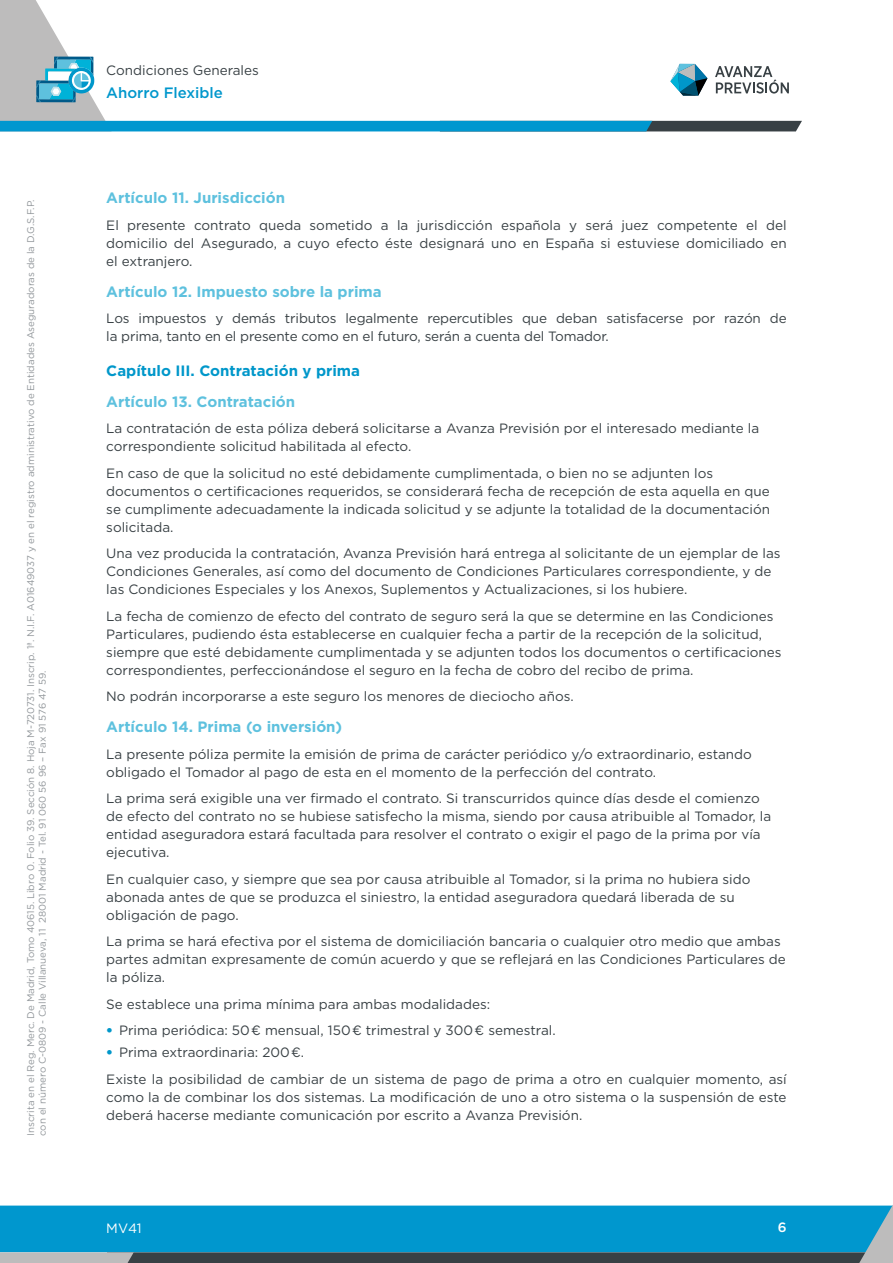
<style>
.page{position:relative;width:893px;height:1263px;background:#fff}
.page>*{position:absolute;margin:0;border:0;box-sizing:border-box;transform-origin:0 0}
.t1{font:700 15px "Gotham";color:#5ec1de}
.t2{font:700 15px "Gotham";color:#0097ca}
.t3{font:500 15px "Gotham";color:#0097cc}
.t4{font:13.5px/18px "Gotham";color:#384044}
.t5{font:13.5px "Gotham";color:#fff}
.t6{font:500 13.5px "Gotham";color:#fff}
.t7{font:9.75px/11.7px "Gotham";color:#92979b}
.s1{font-weight:900;color:#0097ca}
</style>
<div class="page">
<svg style="left:0;top:1205px;width:893px;height:58px;background:#148db9"></svg>
<svg style="left:0;top:0;width:802px;height:131px"></svg>
<p class="t7" style="left:25px;top:1136px;width:938px;rotate:-90deg">Inscrita en el Reg. Merc. De Madrid, Tomo 40615. Libro 0. Folio 39. Sección 8. Hoja M-720731. Inscrip. 1ª. N.I.F. A01649037 y en el registro administrativo de Entidades Aseguradoras de la D.G.S.F.P. con el número C-0809 - Calle Villanueva, 11 28001 Madrid - Tel. 91 060 56 96 – Fax 91 576 47 59.</p>
<p class="t4" style="left:106px;top:61px;width:154px">Condiciones Generales</p>
<p class="t3" style="left:106px;top:83px;width:118px">Ahorro Flexible</p>
<p class="t1" style="left:106px;top:188px;width:180px">Artículo 11. Jurisdicción</p>
<p class="t4" style="left:106px;top:216px;width:682px;text-align:justify">El presente contrato queda sometido a la jurisdicción española y será juez competente el del domicilio del Asegurado, a cuyo efecto éste designará uno en España si estuviese domiciliado en el extranjero.</p>
<p class="t1" style="left:106px;top:281px;width:277px">Artículo 12. Impuesto sobre la prima</p>
<p class="t4" style="left:106px;top:309px;width:682px">Los impuestos y demás tributos legalmente repercutibles que deban satisfacerse por razón de la prima, tanto en el presente como en el futuro, serán a cuenta del Tomador.</p>
<p class="t2" style="left:106px;top:361px;width:255px">Capítulo III. Contratación y prima</p>
<p class="t1" style="left:106px;top:392px;width:190px">Artículo 13. Contratación</p>
<p class="t4" style="left:106px;top:419px;width:654px">La contratación de esta póliza deberá solicitarse a Avanza Previsión por el interesado mediante la correspondiente solicitud habilitada al efecto.</p>
<p class="t4" style="left:106px;top:464px;width:665px">En caso de que la solicitud no esté debidamente cumplimentada, o bien no se adjunten los documentos o certificaciones requeridos, se considerará fecha de recepción de esta aquella en que se cumplimente adecuadamente la indicada solicitud y se adjunte la totalidad de la documentación solicitada.</p>
<p class="t4" style="left:106px;top:544px;width:676px">Una vez producida la contratación, Avanza Previsión hará entrega al solicitante de un ejemplar de las<br>Condiciones Generales, así como del documento de Condiciones Particulares correspondiente, y de las Condiciones Especiales y los Anexos, Suplementos y Actualizaciones, si los hubiere.</p>
<p class="t4" style="left:106px;top:607px;width:677px">La fecha de comienzo de efecto del contrato de seguro será la que se determine en las Condiciones Particulares, pudiendo ésta establecerse en cualquier fecha a partir de la recepción de la solicitud, siempre que esté debidamente cumplimentada y se adjunten todos los documentos o certificaciones correspondientes, perfeccionándose el seguro en la fecha de cobro del recibo de prima.</p>
<p class="t4" style="left:106px;top:687px;width:469px">No podrán incorporarse a este seguro los menores de dieciocho años.</p>
<p class="t1" style="left:106px;top:717px;width:237px">Artículo 14. Prima (o inversión)</p>
<p class="t4" style="left:106px;top:745px;width:647px">La presente póliza permite la emisión de prima de carácter periódico y/o extraordinario, estando obligado el Tomador al pago de esta en el momento de la perfección del contrato.</p>
<p class="t4" style="left:106px;top:789px;width:666px">La prima será exigible una ver firmado el contrato. Si transcurridos quince días desde el comienzo de efecto del contrato no se hubiese satisfecho la misma, siendo por causa atribuible al Tomador, la entidad aseguradora estará facultada para resolver el contrato o exigir el pago de la prima por vía ejecutiva.</p>
<p class="t4" style="left:106px;top:870px;width:646px">En cualquier caso, y siempre que sea por causa atribuible al Tomador, si la prima no hubiera sido abonada antes de que se produzca el siniestro, la entidad aseguradora quedará liberada de su obligación de pago.</p>
<p class="t4" style="left:106px;top:932px;width:681px">La prima se hará efectiva por el sistema de domiciliación bancaria o cualquier otro medio que ambas partes admitan expresamente de común acuerdo y que se reflejará en las Condiciones Particulares de la póliza.</p>
<p class="t4" style="left:106px;top:995px;width:385px">Se establece una prima mínima para ambas modalidades:</p>
<p class="t4" style="left:106px;top:1021px;width:451px"><span class="s1">•</span> Prima periódica: 50€ mensual, 150€ trimestral y 300€ semestral.</p>
<p class="t4" style="left:106px;top:1039px;width:682px;line-height:26.5px"><span class="s1">•</span> Prima extraordinaria: 200€.<br>Existe la posibilidad de cambiar de un sistema de pago de prima a otro en cualquier momento, así</p>
<p class="t4" style="left:106px;top:1088px;width:682px">como la de combinar los dos sistemas. La modificación de uno a otro sistema o la suspensión de este deberá hacerse mediante comunicación por escrito a Avanza Previsión.</p>
<p class="t5" style="left:106px;top:1219px;width:37px">MV41</p>
<p class="t6" style="left:778px;top:1218px;width:10px">6</p>
</div>
